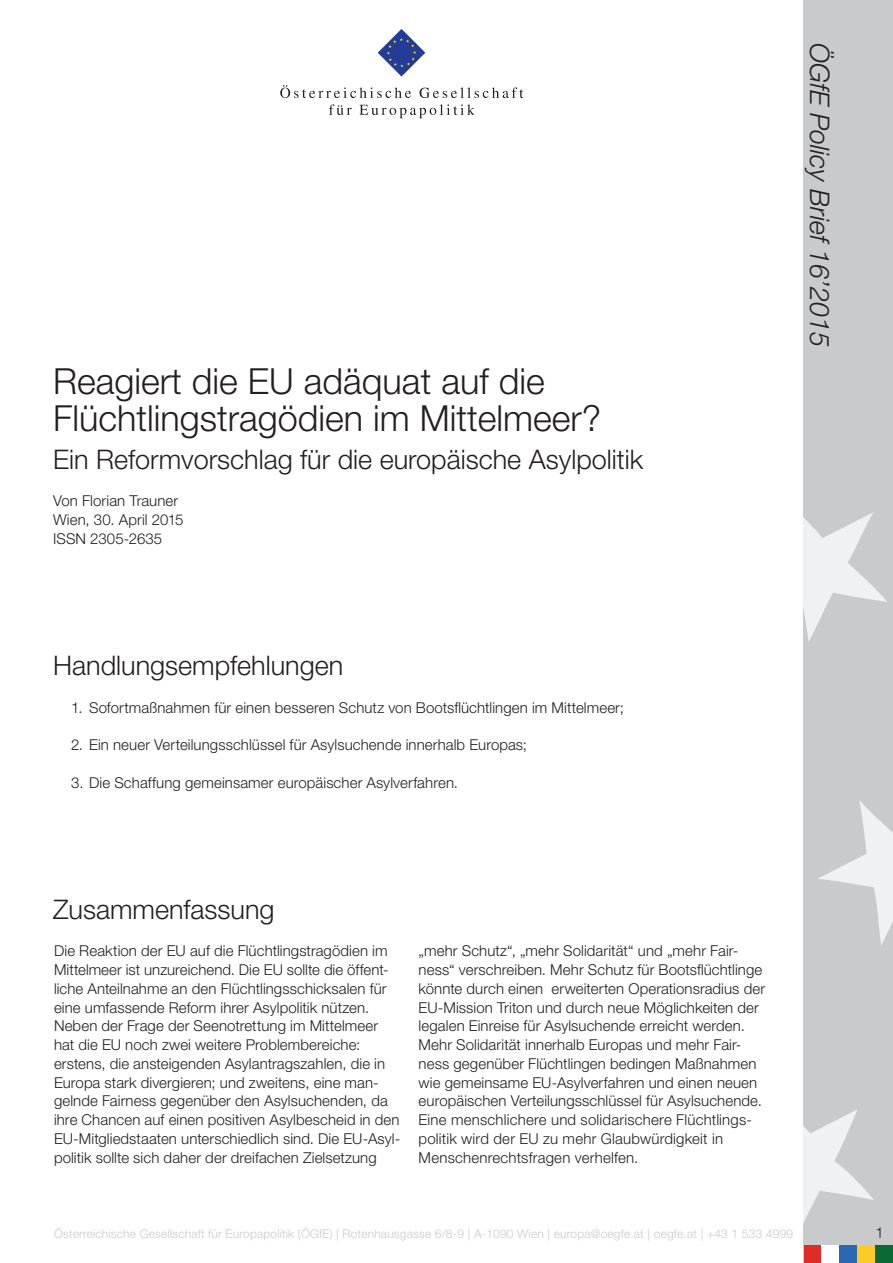
<style>
.page{position:relative;width:893px;height:1263px;background:#fff}
.page>*{position:absolute;margin:0;border:0;box-sizing:border-box;transform-origin:0 0}
.t1{font:300 36px/37.5px "Helvetica Neue LT Std";color:#231f20}
.Untertitel{font:300 27px "Helvetica Neue LT Std";color:#231f20}
.t2{font:italic 300 27px "Helvetica Neue LT Std";color:#231f20}
.Standard_Paragraph{font:300 15px/18.8px "Helvetica Neue LT Std";letter-spacing:.005em;color:#231f20}
.t3{font:300 12px "Helvetica Neue LT Std";letter-spacing:.015em;color:#c9cacc}
</style>
<div class="page">
<div style="left:804px;top:0;width:89px;height:1263px;background:#c9cacc"></div>
<svg style="left:804px;top:512px;width:83px;height:130px"></svg>
<svg style="left:818px;top:801px;width:75px;height:144px"></svg>
<svg style="left:804px;top:1110px;width:70px;height:111px"></svg>
<svg style="left:378px;top:29px;width:47px;height:48px"></svg>
<svg style="left:280px;top:85px;width:131px;height:13px"></svg>
<svg style="left:420px;top:87px;width:103px;height:11px"></svg>
<svg style="left:329px;top:104px;width:23px;height:11px"></svg>
<svg style="left:359px;top:104px;width:116px;height:14px"></svg>
<div style="left:857px;top:1245px;width:18px;height:18px;background:#fecb26"></div>
<div style="left:839px;top:1245px;width:18px;height:18px;background:#2b68b3"></div>
<div style="left:804px;top:1245px;width:17px;height:18px;background:#de2b26"></div>
<div style="left:875px;top:1245px;width:18px;height:18px;background:#0b6936"></div>
<div style="left:821px;top:1245px;width:18px;height:18px;background:#fff"></div>
<p class="t1" style="left:53px;top:361px;width:550px">Reagiert die EU adäquat auf die<br>Flüchtlingstragödien im Mittelmeer?</p>
<p class="Untertitel" style="left:53px;top:443px;width:592px">Ein Reformvorschlag für die europäische Asylpolitik</p>
<p class="Standard_Paragraph" style="left:53px;top:491px;width:127px">Von Florian Trauner</p>
<p class="Standard_Paragraph" style="left:53px;top:510px;width:132px">Wien, 30. April 2015</p>
<p class="Standard_Paragraph" style="left:53px;top:529px;width:111px">ISSN 2305-2635</p>
<h2 class="t2" style="left:836px;top:43px;width:305px;rotate:90deg">ÖGfE Policy Brief 16’2015</h2>
<p class="Untertitel" style="left:53px;top:649px;width:292px">Handlungsempfehlungen</p>
<p class="Standard_Paragraph" style="left:71px;top:697px;width:554px">1. Sofortmaßnahmen für einen besseren Schutz von Bootsflüchtlingen im Mittelmeer;</p>
<p class="Standard_Paragraph" style="left:71px;top:735px;width:457px">2. Ein neuer Verteilungsschlüssel für Asylsuchende innerhalb Europas;</p>
<p class="Standard_Paragraph" style="left:71px;top:772px;width:388px">3. Die Schaffung gemeinsamer europäischer Asylverfahren.</p>
<p class="Untertitel" style="left:53px;top:893px;width:223px">Zusammenfassung</p>
<p class="Standard_Paragraph" style="left:54px;top:941px;width:348px">Die Reaktion der EU auf die Flüchtlingstragödien im Mittelmeer ist unzureichend. Die EU sollte die öffent&shy;liche Anteilnahme an den Flüchtlingsschicksalen für eine umfassende Reform ihrer Asylpolitik nützen.<br>Neben der Frage der Seenotrettung im Mittelmeer hat die EU noch zwei weitere Problembereiche: erstens, die ansteigenden Asylantragszahlen, die in Europa stark divergieren; und zweitens, eine man&shy;gelnde Fairness gegenüber den Asylsuchenden, da ihre Chancen auf einen positiven Asylbescheid in den EU-Mitgliedstaaten unterschiedlich sind. Die EU-Asyl&shy;politik sollte sich daher der dreifachen Zielsetzung</p>
<p class="Standard_Paragraph" style="left:419px;top:941px;width:348px">„mehr Schutz“, „mehr Solidarität“ und „mehr Fair&shy;ness“ verschreiben. Mehr Schutz für Bootsflüchtlinge könnte durch einen erweiterten Operationsradius der EU-Mission Triton und durch neue Möglichkeiten der legalen Einreise für Asylsuchende erreicht werden.<br>Mehr Solidarität innerhalb Europas und mehr Fair&shy;ness gegenüber Flüchtlingen bedingen Maßnahmen wie gemeinsame EU-Asylverfahren und einen neuen europäischen Verteilungsschlüssel für Asylsuchende.<br>Eine menschlichere und solidarischere Flüchtlings&shy;politik wird der EU zu mehr Glaubwürdigkeit in Menschenrechtsfragen verhelfen.</p>
<p class="t3" style="left:54px;top:1226px;width:741px">Österreichische Gesellschaft für Europapolitik (ÖGfE) | Rotenhausgasse 6/8-9 | A-1090 Wien | europa@oegfe.at | oegfe.at | +43 1 533 4999</p>
<p class="Standard_Paragraph" style="left:875px;top:1222px;width:10px">1</p>
</div>
